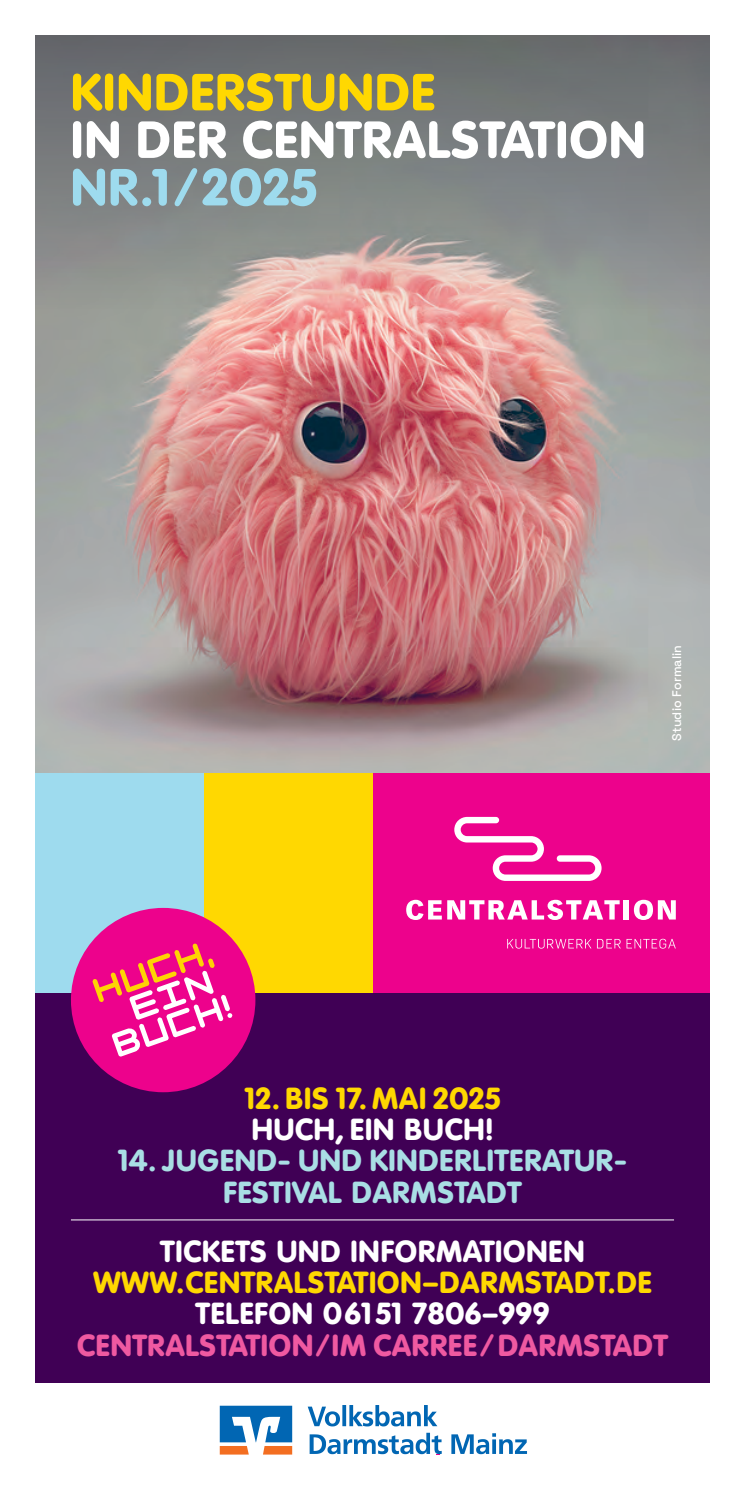
<style>
.page{position:relative;width:745px;height:1489px;background:#fff}
.page>*{position:absolute;margin:0;border:0;box-sizing:border-box;transform-origin:0 0}
.t1{font:900 51.25px "VAG Rounded Std";letter-spacing:.03em;color:#fff}
.t2{font:900 51.25px "VAG Rounded Std";letter-spacing:.03em;color:#ffd801}
.t3{font:900 51.25px "VAG Rounded Std";letter-spacing:.03em;color:#9edbee}
.t4{font:900 30px "VAG Rounded Std";letter-spacing:.03em;color:#fff}
.t5{font:900 30px "VAG Rounded Std";letter-spacing:.03em;color:#ffd801}
.t6{font:900 30px/31.2px "VAG Rounded Std";letter-spacing:.03em;color:#a9dee4;text-align:center}
.t7{font:900 30px "VAG Rounded Std";letter-spacing:.03em;color:#ef59a1}
.t8{font:500 12.5px "Space Grotesk";letter-spacing:.01em;color:#fff}
</style>
<div class="page">
<img style="left:35px;top:310px;width:674px;height:462px">
<svg style="left:35px;top:35px;width:674px;height:275px;background:#858484"></svg>
<div style="left:35px;top:992px;width:674px;height:390px;background:#400055"></div>
<div style="left:372px;top:772px;width:337px;height:220px;background:#ed028c"></div>
<svg style="left:454px;top:816px;width:147px;height:64px"></svg>
<svg style="left:406px;top:899px;width:35px;height:21px"></svg>
<svg style="left:447px;top:899px;width:172px;height:21px"></svg>
<div style="left:623px;top:900px;width:5px;height:19px;background:#fff"></div>
<svg style="left:633px;top:899px;width:42px;height:21px"></svg>
<svg style="left:507px;top:938px;width:113px;height:10px"></svg>
<svg style="left:626px;top:938px;width:49px;height:10px"></svg>
<div style="left:35px;top:772px;width:169px;height:220px;background:#9edbee"></div>
<hr style="left:71px;top:1219px;width:602px;height:1px;background:#fff">
<div style="left:204px;top:772px;width:168px;height:220px;background:#ffd801"></div>
<svg style="left:219px;top:1405px;width:74px;height:50px"></svg>
<svg style="left:220px;top:1405px;width:72px;height:49px"></svg>
<svg style="left:309px;top:1432px;width:217px;height:23px"></svg>
<svg style="left:307px;top:1405px;width:130px;height:21px"></svg>
<div style="left:71px;top:907px;width:184px;height:185px;background:#ed028c;border-radius:50%"></div>
<svg style="left:92px;top:943px;width:140px;height:113px"></svg>
<h1 class="t2" style="left:71px;top:61px;width:365px">KINDERSTUNDE</h1>
<h1 class="t1" style="left:71px;top:109px;width:575px">IN DER CENTRALSTATION</h1>
<h1 class="t3" style="left:71px;top:156px;width:247px">NR.1/2025</h1>
<p class="t8" style="left:666px;top:741px;width:98px;rotate:-90deg">Studio Formalin</p>
<p class="t5" style="left:245px;top:1079px;width:256px">12. BIS 17. MAI 2025</p>
<p class="t4" style="left:251px;top:1111px;width:243px">HUCH, EIN BUCH!</p>
<p class="t6" style="left:118px;top:1145px;width:510px">14. JUGEND- UND KINDERLITERATUR-<br>FESTIVAL DARMSTADT</p>
<p class="t4" style="left:160px;top:1232px;width:425px">TICKETS UND INFORMATIONEN</p>
<p class="t5" style="left:93px;top:1264px;width:559px">WWW.CENTRALSTATION–DARMSTADT.DE</p>
<p class="t4" style="left:196px;top:1295px;width:354px">TELEFON 061 51 7806–999</p>
<p class="t7" style="left:77px;top:1326px;width:591px">CENTRALSTATION/IM CARREE/DARMSTADT</p>
</div>
